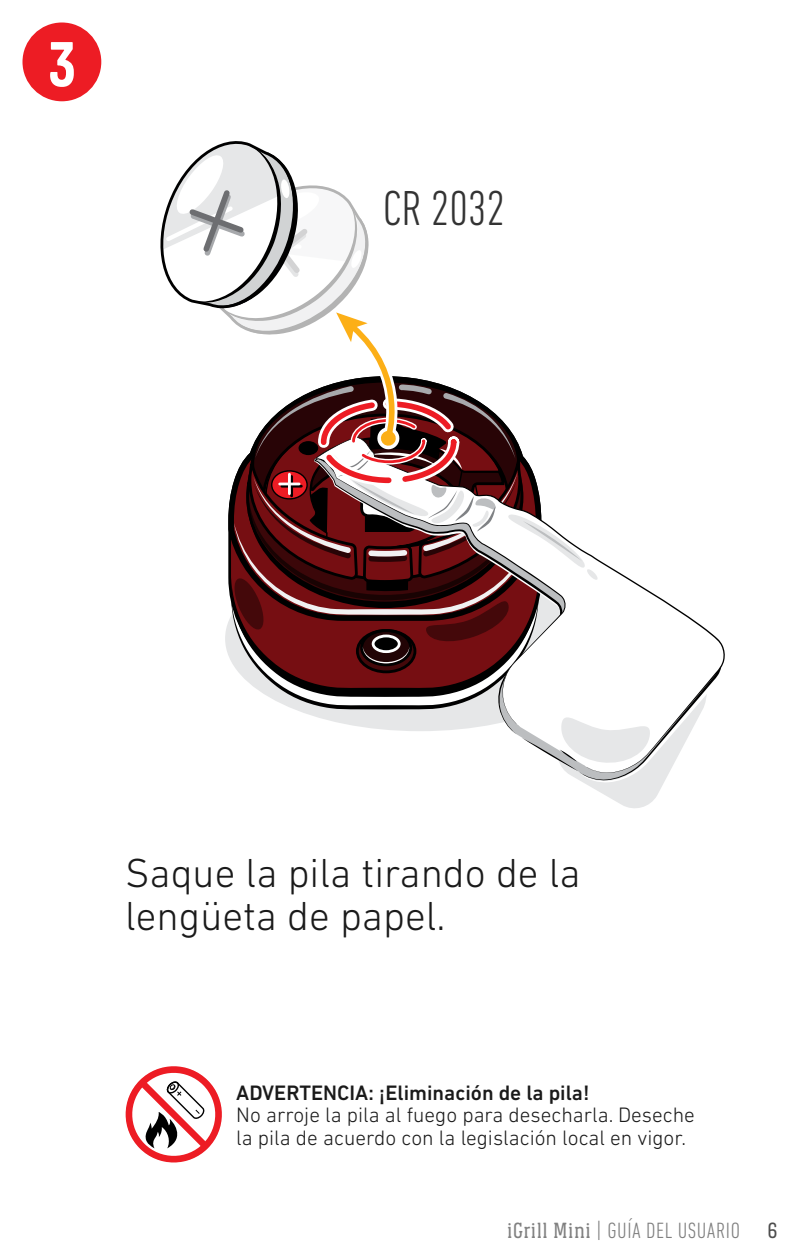
<style>
.page{position:relative;width:800px;height:1260px;background:#fff}
.page>*{position:absolute;margin:0;border:0;box-sizing:border-box;transform-origin:0 0}
.t1{font:700 65px "Weber Serif";color:#fff}
.t2{font:300 condensed 50px "DIN Next LT Pro";color:#333}
.t3{font:300 41.25px/42.5px "DIN Next LT Pro";color:#1a1a1a}
.t4{font:300 condensed 22.5px "DIN Next LT Pro";letter-spacing:.025em;color:#808080}
.t5{font:300 21.25px/22.5px "DIN Next LT Pro";color:#1a1a1a}
.t6{font:500 21.25px "DIN Next LT Pro";color:#1a1a1a}
.s1{font-family:"Weber Serif";font-weight:400;font-stretch:normal}
.s2{font-family:"Weber Serif";font-stretch:normal}
.s3{font-family:"Weber Serif";font-weight:400;font-stretch:normal;color:#4d4d4d}
</style>
<div class="page">
<div style="left:22px;top:23px;width:79px;height:78px;background:#ed1c24;border-radius:50%"></div>
<svg style="left:160px;top:141px;width:553px;height:667px"></svg>
<svg style="left:125px;top:1066px;width:97px;height:97px"></svg>
<h1 class="t1" style="left:48px;top:28px;width:29px">3</h1>
<h2 class="t2" style="left:383px;top:180px;width:124px">CR 2032</h2>
<h3 class="t3" style="left:125px;top:851px;width:457px">Saque la pila tirando de la lengüeta de papel.</h3>
<p class="t6" style="left:236px;top:1080px;width:355px">ADVERTENCIA: ¡Eliminación de la pila!</p>
<p class="t5" style="left:236px;top:1104px;width:460px">No arroje la pila al fuego para desecharla. Deseche la pila de acuerdo con la legislación local en vigor.</p>
<p class="t4" style="left:507px;top:1217px;width:272px"><span class="s1">iGrill Mini</span> <span class="s2">|</span> GUÍA DEL USUARIO <span class="s3">6</span></p>
</div>
